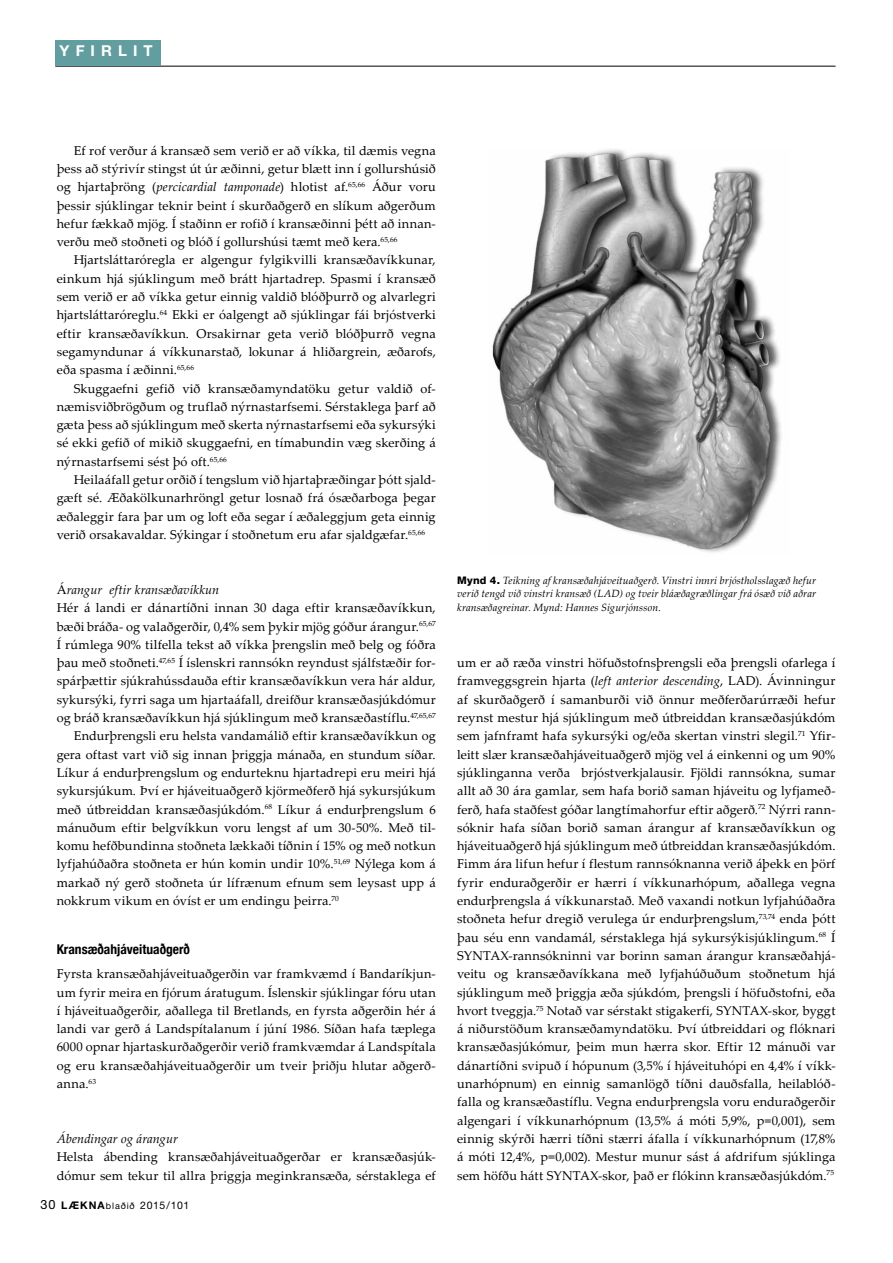
<style>
.page{position:relative;width:893px;height:1263px;background:#fff}
.page>*{position:absolute;margin:0;border:0;box-sizing:border-box;transform-origin:0 0}
.t1{font:700 15px "Helvetica Neue";color:#fff}
.t2{font:700 condensed 13.5px "Helvetica Neue";color:#000}
.t3{font:12.75px/18.3px "Palatino Linotype";letter-spacing:.01em;color:#000;text-align:justify}
.t4{font:italic 12.75px "Palatino Linotype";letter-spacing:.005em;color:#000}
.t5{font:italic 10.5px/13.5px "Palatino Linotype";letter-spacing:.015em;color:#000;text-align:justify}
.t6{font:10.5px "Helvetica Neue";letter-spacing:.065em;color:#000}
.s1{font-style:italic}
.s2{font-style:normal}
.s3{font-size:12.75px}
.s4{font-weight:700}
.s5{font-size:9px}
.s6{font-family:"Helvetica Neue";font-weight:800;font-style:normal}
</style>
<div class="page">
<img style="left:492px;top:149px;width:289px;height:403px">
<hr style="left:55px;top:66px;width:781px;height:1px;background:#000">
<div style="left:55px;top:40px;width:106px;height:26px;background:#629e9f"></div>
<p class="t1" style="left:59px;top:42px;width:95px">YFI RLI T</p>
<p class="t3" style="left:57px;top:141px;width:381px;text-indent:17px">Ef rof verður á kransæð sem verið er að víkka, til dæmis vegna þess að stýrivír stingst út úr æðinni, getur blætt inn í gollurshúsið og hjartaþröng (<span class="s1">percicardial tamponade</span>) hlotist af.<sup>65,66</sup> Áður voru þessir sjúklingar teknir beint í skurðaðgerð en slíkum aðgerðum hefur fækkað mjög. Í staðinn er rofið í kransæðinni þétt að innan&shy;verðu með stoðneti og blóð í gollurshúsi tæmt með kera.<sup>65,66</sup></p>
<p class="t3" style="left:57px;top:250px;width:381px;text-indent:17px">Hjartsláttaróregla er algengur fylgikvilli kransæðavíkkunar, einkum hjá sjúklingum með brátt hjartadrep. Spasmi í kransæð sem verið er að víkka getur einnig valdið blóðþurrð og alvarlegri hjartsláttaróreglu.<sup>64</sup> Ekki er óalgengt að sjúklingar fái brjóstverki eftir kransæðavíkkun. Orsakirnar geta verið blóðþurrð vegna segamyndunar á víkkunarstað, lokunar á hliðargrein, æðarofs, eða spasma í æðinni.<sup>65,66</sup></p>
<p class="t3" style="left:57px;top:379px;width:381px;text-indent:17px">Skuggaefni gefið við kransæðamyndatöku getur valdið of&shy;næmisviðbrögðum og truflað nýrnastarfsemi. Sérstaklega þarf að gæta þess að sjúklingum með skerta nýrnastarfsemi eða sykursýki sé ekki gefið of mikið skuggaefni, en tímabundin væg skerðing á nýrnastarfsemi sést þó oft.<sup>65,66</sup></p>
<p class="t3" style="left:57px;top:470px;width:381px;text-indent:17px">Heilaáfall getur orðið í tengslum við hjartaþræðingar þótt sjald&shy;gæft sé. Æðakölkunarhröngl getur losnað frá ósæðarboga þegar æðaleggir fara þar um og loft eða segar í æðaleggjum geta einnig verið orsakavaldar. Sýkingar í stoðnetum eru afar sjaldgæfar.<sup>65,66</sup></p>
<p class="t4" style="left:57px;top:580px;width:164px"><span class="s2">Á</span>rangur eftir kransæðavíkkun</p>
<p class="t3" style="left:57px;top:598px;width:380px">Hér á landi er dánartíðni innan 30 daga eftir kransæðavíkkun,</p>
<p class="t3" style="left:57px;top:616px;width:381px">bæði bráða- og valaðgerðir, 0,4% sem þykir mjög góður árangur.<sup>65,67</sup></p>
<p class="t3" style="left:57px;top:635px;width:381px">Í rúmlega 90% tilfella tekst að víkka þrengslin með belg og fóðra</p>
<p class="t3" style="left:57px;top:653px;width:381px">þau með stoðneti.<sup>47,65</sup> Í íslenskri rannsókn reyndust sjálfstæðir for-</p>
<p class="t3" style="left:57px;top:671px;width:380px">spárþættir sjúkrahússdauða eftir kransæðavíkkun vera hár aldur,</p>
<p class="t3" style="left:57px;top:690px;width:381px">sykursýki, fyrri saga um hjartaáfall, dreifður kransæðasjúkdómur</p>
<p class="t3" style="left:57px;top:708px;width:381px">og bráð kransæðavíkkun hjá sjúklingum með kransæðastíflu.<sup>47,65,67</sup></p>
<p class="t3" style="left:74px;top:726px;width:363px">Endurþrengsli eru helsta vandamálið eftir kransæðavíkkun og</p>
<p class="t3" style="left:57px;top:745px;width:380px">gera oftast vart við sig innan þriggja mánaða, en stundum síðar.</p>
<p class="t3" style="left:57px;top:763px;width:381px">Líkur á endurþrengslum og endurteknu hjartadrepi eru meiri hjá</p>
<p class="t3" style="left:57px;top:781px;width:381px">sykursjúkum. Því er hjáveituaðgerð kjörmeðferð hjá sykursjúkum</p>
<p class="t3" style="left:57px;top:799px;width:381px">með útbreiddan kransæðasjúkdóm.<sup>68</sup> Líkur á endurþrengslum 6</p>
<p class="t3" style="left:57px;top:818px;width:381px">mánuðum eftir belgvíkkun voru lengst af um 30-50%. Með til-</p>
<p class="t3" style="left:57px;top:836px;width:381px">komu hefðbundinna stoðneta lækkaði tíðnin í 15% og með notkun</p>
<p class="t3" style="left:57px;top:854px;width:381px">lyfjahúðaðra stoðneta er hún komin undir 10%.<sup>51,69</sup> Nýlega kom á</p>
<p class="t3" style="left:57px;top:873px;width:381px">markað ný gerð stoðneta úr lífrænum efnum sem leysast upp á</p>
<p class="t3" style="left:57px;top:891px;width:284px">nokkrum vikum en óvíst er um endingu þeirra.<sup>70</sup></p>
<p class="t2" style="left:57px;top:941px;width:135px">Kransæðahjáveituaðgerð</p>
<p class="t3" style="left:57px;top:964px;width:381px">Fyrsta kransæðahjáveituaðgerðin var framkvæmd í Bandaríkjun&shy;um fyrir meira en fjórum áratugum. Íslenskir sjúklingar fóru utan í hjáveituaðgerðir, aðallega til Bretlands, en fyrsta aðgerðin hér á landi var gerð á Landspítalanum í júní 1986. Síðan hafa tæplega 6000 opnar hjartaskurðaðgerðir verið framkvæmdar á Landspítala og eru kransæðahjáveituaðgerðir um tveir þriðju hlutar aðgerð&shy;anna.<sup>63</sup></p>
<p class="t4" style="left:57px;top:1129px;width:123px">Ábendingar og árangur</p>
<p class="t3" style="left:57px;top:1147px;width:381px">Helsta ábending kransæðahjáveituaðgerðar er kransæðasjúk&shy;dómur sem tekur til allra þriggja meginkransæða, sérstaklega ef</p>
<p class="t6" style="left:40px;top:1199px;width:151px"><span class="s3">30</span> <span class="s4">LÆKNA</span><span class="s5">blaðið</span> 2015/101</p>
<p class="t5" style="left:457px;top:573px;width:361px"><span class="s6">Mynd 4.</span> Teikning af kransæðahjáveituaðgerð. Vinstri innri brjóstholsslagæð hefur verið tengd við vinstri kransæð (LAD) og tveir bláæðagræðlingar frá ósæð við aðrar kransæðagreinar. Mynd: Hannes Sigurjónsson.</p>
<p class="t3" style="left:457px;top:653px;width:380px">um er að ræða vinstri höfuðstofnsþrengsli eða þrengsli ofarlega í framveggsgrein hjarta (<span class="s1">left anterior descending</span>, LAD). Ávinningur af skurðaðgerð í samanburði við önnur meðferðarúrræði hefur reynst mestur hjá sjúklingum með útbreiddan kransæðasjúkdóm sem jafnframt hafa sykursýki og/eða skertan vinstri slegil.<sup>71</sup> Yfir&shy;leitt slær kransæðahjáveituaðgerð mjög vel á einkenni og um 90% sjúklinganna verða brjóstverkjalausir. Fjöldi rannsókna, sumar allt að 30 ára gamlar, sem hafa borið saman hjáveitu og lyfjameð&shy;ferð, hafa staðfest góðar langtímahorfur eftir aðgerð.<sup>72</sup> Nýrri rann&shy;sóknir hafa síðan borið saman árangur af kransæðavíkkun og hjáveituaðgerð hjá sjúklingum með útbreiddan kransæðasjúkdóm.<br>Fimm ára lifun hefur í flestum rannsóknanna verið áþekk en þörf fyrir enduraðgerðir er hærri í víkkunarhópum, aðallega vegna endurþrengsla á víkkunarstað. Með vaxandi notkun lyfjahúðaðra stoðneta hefur dregið verulega úr endurþrengslum,<sup>73,74</sup> enda þótt þau séu enn vandamál, sérstaklega hjá sykursýkisjúklingum.<sup>68</sup> Í SYNTAX-rannsókninni var borinn saman árangur kransæðahjá&shy;veitu og kransæðavíkkana með lyfjahúðuðum stoðnetum hjá sjúklingum með þriggja æða sjúkdóm, þrengsli í höfuðstofni, eða hvort tveggja.<sup>75</sup> Notað var sérstakt stigakerfi, SYNTAX-skor, byggt á niðurstöðum kransæðamyndatöku. Því útbreiddari og flóknari kransæðasjúkómur, þeim mun hærra skor. Eftir 12 mánuði var dánartíðni svipuð í hópunum (3,5% í hjáveituhópi en 4,4% í víkk&shy;unarhópnum) en einnig samanlögð tíðni dauðsfalla, heilablóð&shy;falla og kransæðastíflu. Vegna endurþrengsla voru enduraðgerðir algengari í víkkunarhópnum (13,5% á móti 5,9%, p=0,001), sem einnig skýrði hærri tíðni stærri áfalla í víkkunarhópnum (17,8% á móti 12,4%, p=0,002). Mestur munur sást á afdrifum sjúklinga sem höfðu hátt SYNTAX-skor, það er flókinn kransæðasjúkdóm.<sup>75</sup></p>
</div>
